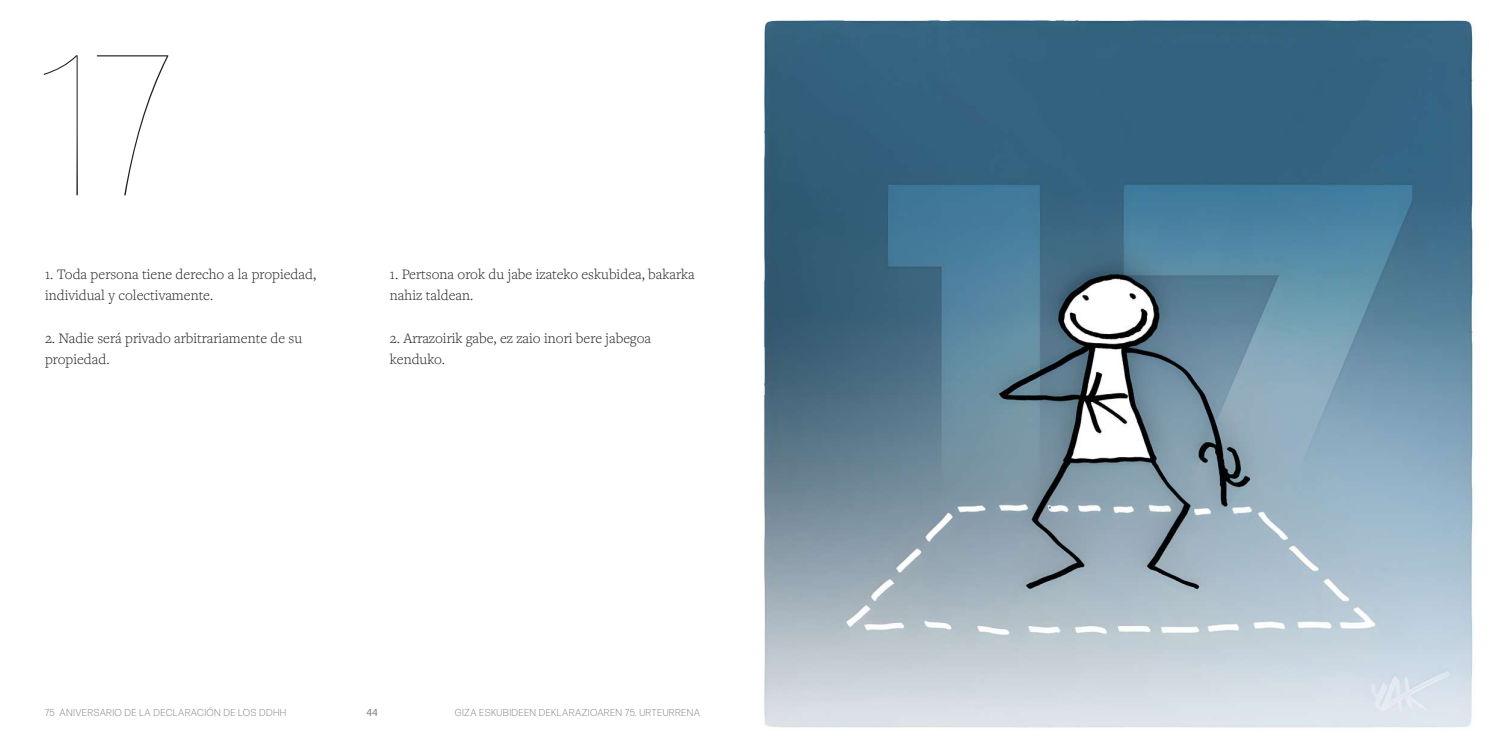
<style>
.page{position:relative;width:1489px;height:745px;background:#fff}
.page>*{position:absolute;margin:0;border:0;box-sizing:border-box;transform-origin:0 0}
.t1{font:100 200px "Forma DJR Banner";color:#231f20}
.t2{font:300 15px/21.2px "Freight Text Pro";color:#231f20}
.t3{font:300 10px "Forma DJR Banner";letter-spacing:.1em;color:#808285}
.t4{font:10px "Forma DJR Banner";color:#808285}
</style>
<div class="page">
<img style="left:763px;top:19px;width:712px;height:709px">
<h1 class="t1" style="left:45px;top:7px;width:127px">17</h1>
<p class="t2" style="left:45px;top:263px;width:273px">1. Toda persona tiene derecho a la propiedad, individual y colectivamente.</p>
<p class="t2" style="left:45px;top:327px;width:259px">2. Nadie será privado arbitrariamente de su propiedad.</p>
<p class="t2" style="left:390px;top:263px;width:306px">1. Pertsona orok du jabe izateko eskubidea, bakarka nahiz taldean.</p>
<p class="t2" style="left:390px;top:327px;width:262px">2. Arrazoirik gabe, ez zaio inori bere jabegoa kenduko.</p>
<p class="t3" style="left:45px;top:706px;width:242px">75 ANIVERSARIO DE LA DECLARACIÓN DE LOS DDHH</p>
<p class="t4" style="left:367px;top:706px;width:12px">44</p>
<p class="t3" style="left:455px;top:706px;width:246px">GIZA ESKUBIDEEN DEKLARAZIOAREN 75. URTEURRENA</p>
</div>
